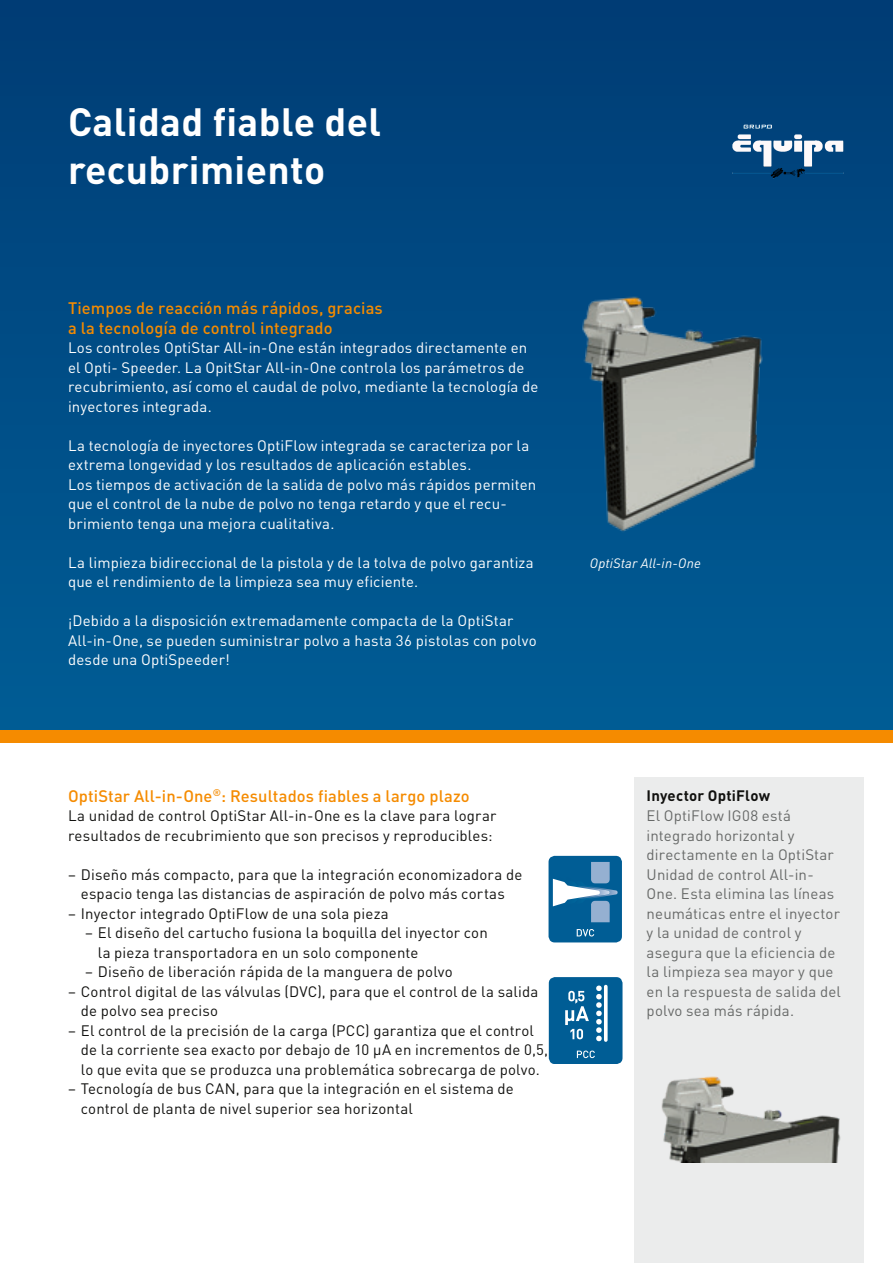
<style>
.page{position:relative;width:893px;height:1263px;background:#fff}
.page>*{position:absolute;margin:0;border:0;box-sizing:border-box;transform-origin:0 0}
.Haupttitel_Weiss_Bol{font:700 39px/48px "DIN Pro";letter-spacing:.01em;color:#fff}
.Untertitel_Orange_Me{font:500 16.5px/19.5px "DIN Pro";letter-spacing:.005em;color:#f58b00}
.Copy_Black_Regular_1{font:15px/19.5px "DIN Pro";letter-spacing:.01em;color:#11110f}
.Text_Weiss_Regular_1{font:15px/19.5px "DIN Pro";letter-spacing:.01em;color:#fff}
.Copy_White_Regular_1{font:15px/19.5px "DIN Pro";letter-spacing:.01em;color:#676968}
.Box_Untertitel_Schwa{font:700 15px "DIN Pro";letter-spacing:.015em;color:#11110f}
.Bildunterschrift{font:italic 13.5px "DIN Pro";letter-spacing:.015em;color:#fff}
</style>
<div class="page">
<div style="left:0;top:0;width:893px;height:737px;background:linear-gradient(to bottom,#003c75,#005d96)"></div>
<div style="left:0;top:730px;width:893px;height:13px;background:#f58b00"></div>
<div style="left:549px;top:977px;width:73px;height:86px;background:#005d95;border-radius:6px"></div>
<svg style="left:565px;top:991px;width:24px;height:48px"></svg>
<svg style="left:596px;top:985px;width:6px;height:56px"></svg>
<svg style="left:604px;top:986px;width:4px;height:54px"></svg>
<svg style="left:577px;top:1050px;width:18px;height:8px"></svg>
<div style="left:549px;top:856px;width:73px;height:86px;background:#005d95;border-radius:6px"></div>
<svg style="left:553px;top:862px;width:65px;height:60px"></svg>
<svg style="left:577px;top:929px;width:17px;height:7px"></svg>
<div style="left:634px;top:777px;width:229px;height:486px;background:#ebecec"></div>
<img style="left:559px;top:288px;width:234px;height:246px">
<img style="left:661px;top:1076px;width:180px;height:86px">
<img style="left:710px;top:111px;width:156px;height:78px">
<p class="Haupttitel_Weiss_Bol" style="left:68px;top:93px;width:315px">Calidad fiable del recubrimiento</p>
<p class="Untertitel_Orange_Me" style="left:68px;top:297px;width:316px">Tiempos de reacción más rápidos, gracias a la tecnología de control integrado</p>
<p class="Text_Weiss_Regular_1" style="left:68px;top:336px;width:472px">Los controles OptiStar All-in-One están integrados directamente en el Opti- Speeder. La OpitStar All-in-One controla los parámetros de recubrimiento, así como el caudal de polvo, mediante la tecnología de inyectores integrada.</p>
<p class="Text_Weiss_Regular_1" style="left:68px;top:434px;width:463px">La tecnología de inyectores OptiFlow integrada se caracteriza por la extrema longevidad y los resultados de aplicación estables.</p>
<p class="Text_Weiss_Regular_1" style="left:68px;top:473px;width:470px">Los tiempos de activación de la salida de polvo más rápidos permiten que el control de la nube de polvo no tenga retardo y que el recu&shy;brimiento tenga una mejora cualitativa.</p>
<p class="Text_Weiss_Regular_1" style="left:68px;top:551px;width:467px">La limpieza bidireccional de la pistola y de la tolva de polvo garantiza que el rendimiento de la limpieza sea muy eficiente.</p>
<p class="Text_Weiss_Regular_1" style="left:68px;top:609px;width:470px">¡Debido a la disposición extremadamente compacta de la OptiStar<br>All-in-One, se pueden suministrar polvo a hasta 36 pistolas con polvo desde una OptiSpeeder!</p>
<p class="Bildunterschrift" style="left:590px;top:552px;width:113px">OptiStar All-in-One</p>
<p class="Untertitel_Orange_Me" style="left:68px;top:784px;width:403px">OptiStar All-in-One<sup>®</sup>: Resultados fiables a largo plazo</p>
<p class="Copy_Black_Regular_1" style="left:68px;top:804px;width:430px">La unidad de control OptiStar All-in-One es la clave para lograr resultados de recubrimiento que son precisos y reproducibles:</p>
<p class="Copy_Black_Regular_1" style="left:68px;top:863px;width:456px;text-align:center">– Diseño más compacto, para que la integración economizadora de espacio tenga las distancias de aspiración de polvo más cortas</p>
<p class="Copy_Black_Regular_1" style="left:68px;top:902px;width:322px">– Inyector integrado OptiFlow de una sola pieza</p>
<p class="Copy_Black_Regular_1" style="left:98px;top:921px;width:392px;text-indent:-13px">– El diseño del cartucho fusiona la boquilla del inyector con la pieza transportadora en un solo componente</p>
<p class="Copy_Black_Regular_1" style="left:85px;top:960px;width:369px">– Diseño de liberación rápida de la manguera de polvo</p>
<p class="Copy_Black_Regular_1" style="left:81px;top:980px;width:459px;text-indent:-13px">– Control digital de las válvulas (DVC), para que el control de la salida de polvo sea preciso</p>
<p class="Copy_Black_Regular_1" style="left:81px;top:1019px;width:469px;text-indent:-13px">– El control de la precisión de la carga (PCC) garantiza que el control de la corriente sea exacto por debajo de 10 μA en incrementos de 0,5, lo que evita que se produzca una problemática sobrecarga de polvo.</p>
<p class="Copy_Black_Regular_1" style="left:81px;top:1077px;width:435px;text-indent:-13px">– Tecnología de bus CAN, para que la integración en el sistema de control de planta de nivel superior sea horizontal</p>
<p class="Box_Untertitel_Schwa" style="left:647px;top:783px;width:125px">Inyector OptiFlow</p>
<p class="Copy_White_Regular_1" style="left:647px;top:804px;width:189px">El OptiFlow IG08 está integrado horizontal y directamente en la OptiStar</p>
<p class="Copy_White_Regular_1" style="left:647px;top:863px;width:196px">Unidad de control All-in-<br>One. Esta elimina las líneas neumáticas entre el inyector y la unidad de control y asegura que la eficiencia de la limpieza sea mayor y que en la respuesta de salida del polvo sea más rápida.</p>
</div>
